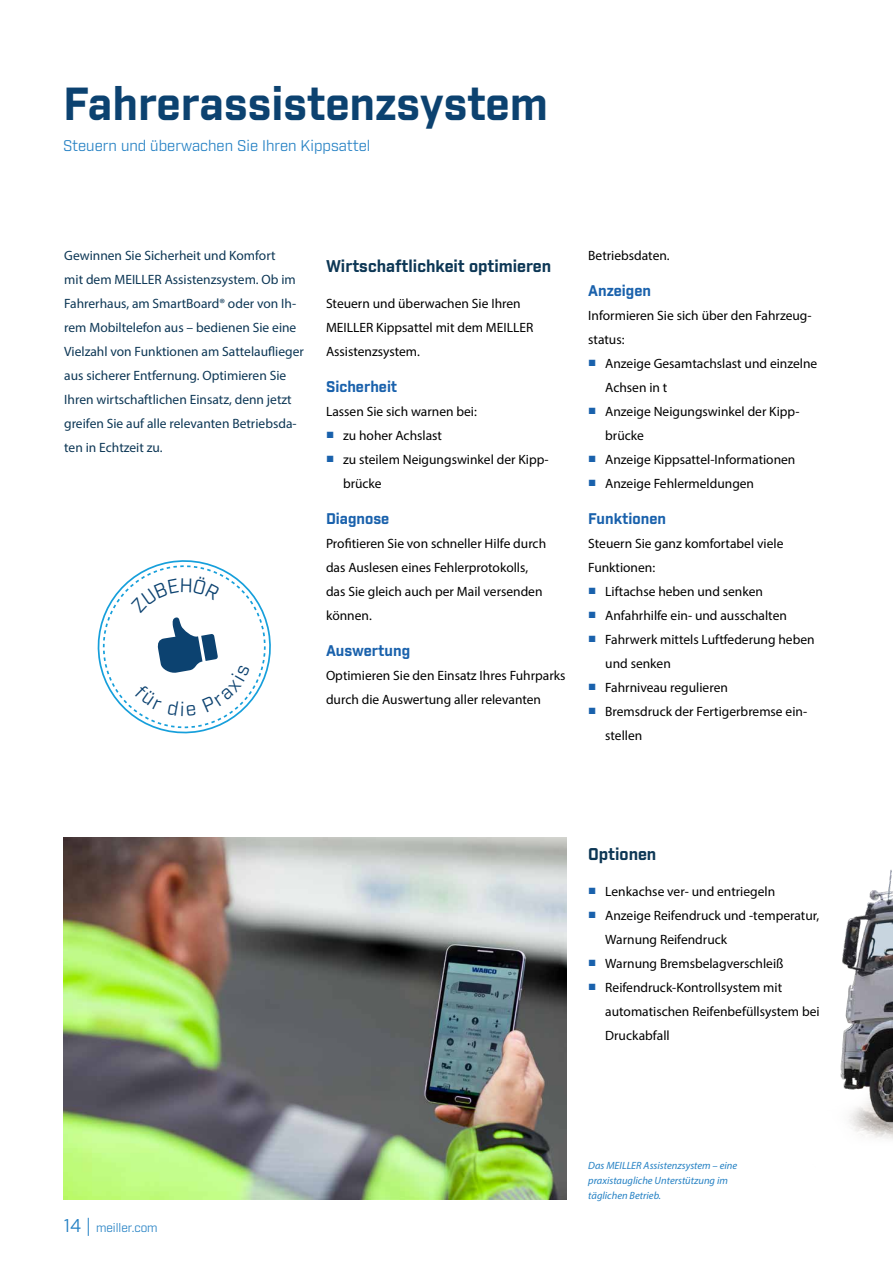
<style>
.page{position:relative;width:893px;height:1263px;background:#fff}
.page>*{position:absolute;margin:0;border:0;box-sizing:border-box;transform-origin:0 0}
.t1{font:700 45px "Industry";letter-spacing:-.005em;color:#0c4270}
.t2{font:700 16.5px "Industry";color:#0d3755}
.t3{font:700 15px "Industry";color:#1961ac}
.t4{font:15px "Industry";color:#2581c4}
.t5{font:13.5px/24px "Myriad Pro";color:#000}
.t6{font:13.5px/24px "Myriad Pro";color:#0d3755}
.t7{font:12px "Industry";color:#2581c4}
.t8{font:italic 10.5px/15px "Myriad Pro";color:#2581c4}
.s1{font-family:"Arial";color:#1961ac}
.s2{font-size:18px}
</style>
<div class="page">
<img style="left:840px;top:869px;width:53px;height:270px">
<img style="left:64px;top:838px;width:503px;height:361px">
<svg style="left:97px;top:560px;width:174px;height:174px"></svg>
<h1 class="t1" style="left:63px;top:76px;width:487px">Fahrerassistenzsystem</h1>
<p class="t4" style="left:63px;top:137px;width:309px">Steuern und überwachen Sie Ihren Kippsattel</p>
<p class="t6" style="left:64px;top:243px;width:241px">Gewinnen Sie Sicherheit und Komfort<br>mit dem MEILLER Assistenzsystem. Ob im Fahrerhaus, am SmartBoard® oder von Ih&shy;rem Mobiltelefon aus – bedienen Sie eine Vielzahl von Funktionen am Sattelauflieger aus sicherer Entfernung. Optimieren Sie Ihren wirtschaftlichen Einsatz, denn jetzt greifen Sie auf alle relevanten Betriebsda&shy;ten in Echtzeit zu.</p>
<p class="t5" style="left:588px;top:243px;width:83px">Betriebsdaten.</p>
<p class="t2" style="left:326px;top:256px;width:227px">Wirtschaftlichkeit optimieren</p>
<p class="t5" style="left:326px;top:291px;width:209px">Steuern und überwachen Sie Ihren<br>MEILLER Kippsattel mit dem MEILLER<br>Assistenzsystem.</p>
<p class="t3" style="left:326px;top:377px;width:73px">Sicherheit</p>
<p class="t5" style="left:326px;top:399px;width:152px">Lassen Sie sich warnen bei:</p>
<p class="t5" style="left:326px;top:423px;width:118px"><span class="s1">■</span> zu hoher Achslast</p>
<p class="t5" style="left:343px;top:447px;width:207px;text-indent:-17px"><span class="s1">■</span> zu steilem Neigungswinkel der Kipp&shy;brücke</p>
<p class="t3" style="left:326px;top:509px;width:65px">Diagnose</p>
<p class="t5" style="left:326px;top:531px;width:222px">Profitieren Sie von schneller Hilfe durch das Auslesen eines Fehlerprotokolls, das Sie gleich auch per Mail versenden können.</p>
<p class="t3" style="left:326px;top:641px;width:86px">Auswertung</p>
<p class="t5" style="left:326px;top:663px;width:241px">Optimieren Sie den Einsatz Ihres Fuhrparks durch die Auswertung aller relevanten</p>
<p class="t3" style="left:588px;top:281px;width:64px">Anzeigen</p>
<p class="t5" style="left:588px;top:303px;width:225px">Informieren Sie sich über den Fahrzeug&shy;status:</p>
<p class="t5" style="left:605px;top:351px;width:214px;text-indent:-17px"><span class="s1">■</span> Anzeige Gesamtachslast und einzelne<br>Achsen in t</p>
<p class="t5" style="left:605px;top:399px;width:196px;text-indent:-17px"><span class="s1">■</span> Anzeige Neigungswinkel der Kipp&shy;brücke</p>
<p class="t5" style="left:588px;top:447px;width:209px"><span class="s1">■</span> Anzeige Kippsattel-Informationen</p>
<p class="t5" style="left:588px;top:471px;width:167px"><span class="s1">■</span> Anzeige Fehlermeldungen</p>
<p class="t3" style="left:588px;top:509px;width:79px">Funktionen</p>
<p class="t5" style="left:588px;top:531px;width:197px">Steuern Sie ganz komfortabel viele<br>Funktionen:</p>
<p class="t5" style="left:588px;top:579px;width:176px"><span class="s1">■</span> Liftachse heben und senken</p>
<p class="t5" style="left:588px;top:603px;width:200px"><span class="s1">■</span> Anfahrhilfe ein- und ausschalten</p>
<p class="t5" style="left:605px;top:627px;width:211px;text-indent:-17px"><span class="s1">■</span> Fahrwerk mittels Luftfederung heben und senken</p>
<p class="t5" style="left:588px;top:675px;width:141px"><span class="s1">■</span> Fahrniveau regulieren</p>
<p class="t5" style="left:605px;top:699px;width:203px;text-indent:-17px"><span class="s1">■</span> Bremsdruck der Fertigerbremse ein&shy;stellen</p>
<p class="t2" style="left:588px;top:844px;width:70px">Optionen</p>
<p class="t5" style="left:588px;top:879px;width:188px"><span class="s1">■</span> Lenkachse ver- und entriegeln</p>
<p class="t5" style="left:605px;top:903px;width:216px;text-indent:-17px"><span class="s1">■</span> Anzeige Reifendruck und -temperatur,<br>Warnung Reifendruck</p>
<p class="t5" style="left:588px;top:951px;width:197px"><span class="s1">■</span> Warnung Bremsbelagverschleiß</p>
<p class="t5" style="left:605px;top:975px;width:216px;text-indent:-17px"><span class="s1">■</span> Reifendruck-Kontrollsystem mit automatischen Reifenbefüllsystem bei<br>Druckabfall</p>
<p class="t7" style="left:64px;top:1220px;width:95px"><span class="s2">14 |</span> meiller.com</p>
<p class="t8" style="left:588px;top:1158px;width:151px">Das MEILLER Assistenzsystem – eine praxistaugliche Unterstützung im täglichen Betrieb.</p>
</div>
